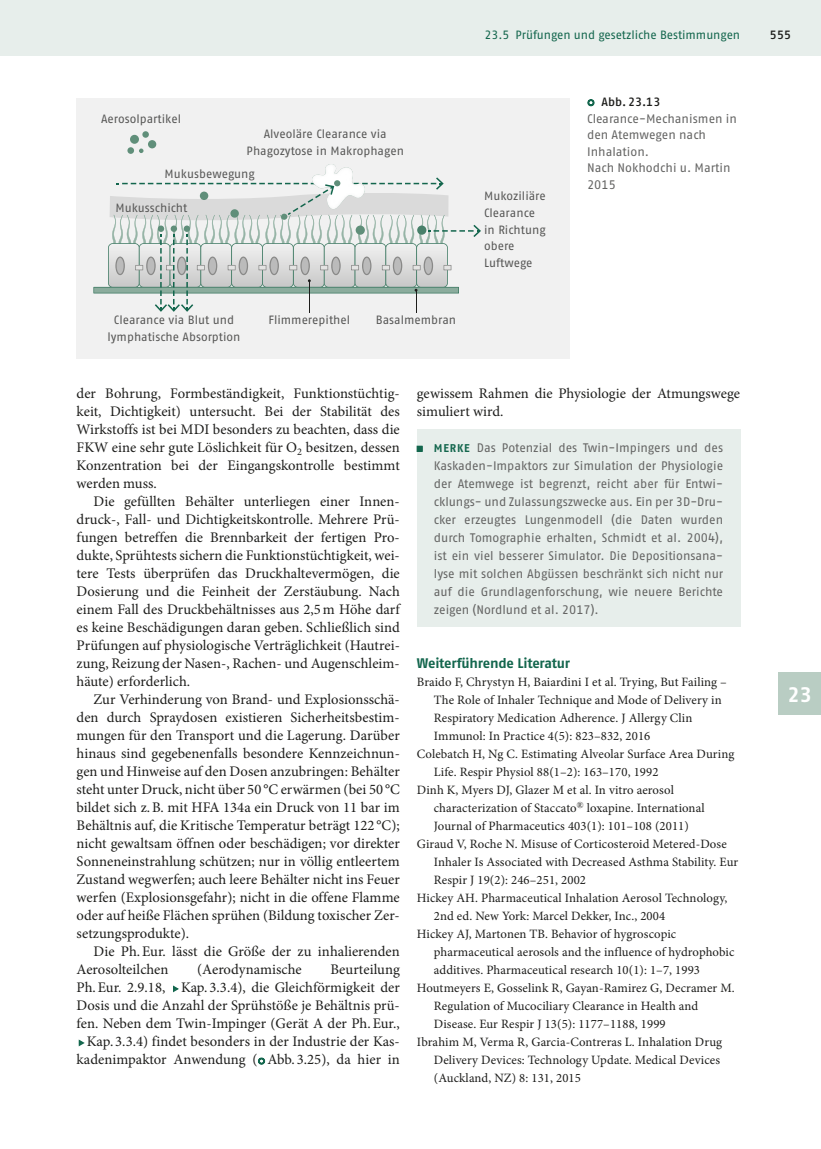
<style>
.page{position:relative;width:821px;height:1149px;background:#fff}
.page>*{position:absolute;margin:0;border:0;box-sizing:border-box;transform-origin:0 0}
.t1{font:700 21px "Fago Pro";color:#fff}
.t2{font:14.7px/18px "Minion Pro";letter-spacing:.005em;color:#1d1d1b;text-align:justify}
.t3{font:700 13.8px "Fago Pro";letter-spacing:-.015em;color:#13664d}
.t4{font:12.75px "Minion Pro";letter-spacing:.01em;color:#1d1d1b}
.t5{font:12.3px/18px "Fago Pro";color:#646463;text-align:justify}
.t6{font:12px/16.5px "Fago Pro";color:#575756;text-align:center}
.t7{font:12px "Fago Pro";letter-spacing:-.005em;color:#13664d}
.t8{font:600 12px "Fago Pro";letter-spacing:.005em;color:#1d1d1b}
.s1{font-family:"Arial Unicode MS";font-weight:400;font-size:13.2px;color:#13664d}
.s2{font-weight:700;font-size:11.25px;color:#13664d}
</style>
<div class="page">
<div style="left:0;top:0;width:740px;height:55px;background:#e7eeeb"></div>
<div style="left:740px;top:0;width:81px;height:55px;background:#e7eeeb"></div>
<div style="left:778px;top:672px;width:43px;height:42px;background:#b9cdc3"></div>
<svg style="left:173px;top:985px;width:6px;height:8px"></svg>
<svg style="left:78px;top:1039px;width:7px;height:8px"></svg>
<svg style="left:258px;top:1057px;width:8px;height:8px"></svg>
<div style="left:417px;top:429px;width:323px;height:197px;background:#e7eeeb"></div>
<svg style="left:587px;top:99px;width:8px;height:8px"></svg>
<div style="left:77px;top:98px;width:493px;height:261px;background:#f1f1f1"></div>
<div style="left:127px;top:147px;width:7px;height:7px;background:#608f7a;border-radius:50%"></div>
<div style="left:130px;top:135px;width:9px;height:9px;background:#608f7a;border-radius:50%"></div>
<svg style="left:139px;top:148px;width:4px;height:5px"></svg>
<div style="left:142px;top:131px;width:7px;height:7px;background:#608f7a;border-radius:50%"></div>
<div style="left:148px;top:140px;width:8px;height:8px;background:#608f7a;border-radius:50%"></div>
<svg style="left:93px;top:164px;width:388px;height:148px"></svg>
<p class="t6" style="left:101px;top:110px;width:81px">Aerosolpartikel</p>
<p class="t6" style="left:247px;top:126px;width:159px">Alveoläre Clearance via<br>Phagozytose in Makrophagen</p>
<p class="t6" style="left:165px;top:166px;width:92px">Mukusbewegung</p>
<p class="t6" style="left:115px;top:199px;width:73px">Mukusschicht</p>
<p class="t6" style="left:108px;top:312px;width:134px">Clearance via Blut und lymphatische Absorption</p>
<p class="t6" style="left:268px;top:312px;width:83px">Flimmerepithel</p>
<p class="t6" style="left:376px;top:312px;width:82px">Basalmembran</p>
<p class="t7" style="left:484px;top:28px;width:257px">23.5 Prüfungen und gesetzliche Bestimmungen</p>
<p class="t8" style="left:770px;top:28px;width:23px">555</p>
<p class="t6" style="left:484px;top:188px;width:63px;text-align:left">Mukoziliäre<br>Clearance in Richtung obere<br>Luftwege</p>
<p class="t8" style="left:587px;top:95px;width:75px"><span class="s1">○</span> Abb.23.13</p>
<p class="t5" style="left:587px;top:110px;width:151px;line-height:16.5px;text-align:left">Clearance-Mechanismen in den Atemwegen nach<br>Inhalation.<br>Nach Nokhodchi u. Martin<br>2015</p>
<p class="t2" style="left:77px;top:384px;width:325px">der Bohrung, Formbeständigkeit, Funktionstüchtig&shy;keit, Dichtigkeit) untersucht. Bei der Stabilität des Wirkstoffs ist bei MDI besonders zu beachten, dass die FKW eine sehr gute Löslichkeit für O<sub>2</sub> besitzen, dessen Konzentration bei der Eingangskontrolle bestimmt werden muss.</p>
<p class="t2" style="left:77px;top:492px;width:325px;text-indent:17px">Die gefüllten Behälter unterliegen einer Innen&shy;druck-, Fall- und Dichtigkeitskontrolle. Mehrere Prü&shy;fungen betreffen die Brennbarkeit der fertigen Pro&shy;dukte, Sprühtests sichern die Funktionstüchtigkeit, wei&shy;tere Tests überprüfen das Druckhaltevermögen, die Dosierung und die Feinheit der Zerstäubung. Nach einem Fall des Druckbehältnisses aus 2,5m Höhe darf es keine Beschädigungen daran geben. Schließlich sind Prüfungen auf physiologische Verträglichkeit (Hautrei&shy;zung, Reizung der Nasen-, Rachen- und Augenschleim&shy;häute) erforderlich.</p>
<p class="t2" style="left:77px;top:690px;width:325px;text-indent:17px">Zur Verhinderung von Brand- und Explosionsschä&shy;den durch Spraydosen existieren Sicherheitsbestim&shy;mungen für den Transport und die Lagerung. Darüber hinaus sind gegebenenfalls besondere Kennzeichnun&shy;gen und Hinweise auf den Dosen anzubringen: Behälter steht unter Druck, nicht über 50 °C erwärmen (bei 50 °C bildet sich z.B. mit HFA 134a ein Druck von 11 bar im Behältnis auf, die Kritische Temperatur beträgt 122 °C); nicht gewaltsam öffnen oder beschädigen; vor direkter Sonneneinstrahlung schützen; nur in völlig entleertem Zustand wegwerfen; auch leere Behälter nicht ins Feuer werfen (Explosionsgefahr); nicht in die offene Flamme oder auf heiße Flächen sprühen (Bildung toxischer Zer&shy;setzungsprodukte).</p>
<p class="t2" style="left:77px;top:942px;width:325px;text-indent:17px">Die Ph.Eur. lässt die Größe der zu inhalierenden<br>Aerosolteilchen</p>
<p class="t2" style="left:77px;top:960px;width:325px;text-indent:254px">Beurteilung Ph.Eur. 2.9.18, <sub>▸</sub>Kap. 3.3.4), die Gleichförmigkeit der Dosis und die Anzahl der Sprühstöße je Behältnis prü&shy;fen. Neben dem Twin-Impinger (Gerät A der Ph.Eur., <sub>▸</sub>Kap. 3.3.4) findet besonders in der Industrie der Kas&shy;kadenimpaktor Anwendung (<sub>○</sub>Abb. 3.25), da hier in</p>
<p class="t2" style="left:197px;top:960px;width:106px">(Aerodynamische</p>
<p class="t2" style="left:417px;top:384px;width:325px">gewissem Rahmen die Physiologie der Atmungswege simuliert wird.</p>
<p class="t5" style="left:434px;top:438px;width:291px"><span class="s2">MERKE</span> Das Potenzial des Twin- Impingers und des Kaskaden- Impaktors zur Simulation der Physiologie der Atemwege ist begrenzt, reicht aber für Entwi&shy;cklungs- und Zulassungszwecke aus. Ein per 3D- Dru&shy;cker erzeugtes Lungenmodell (die Daten wurden durch Tomographie erhalten, Schmidt et al. 2004), ist ein viel besserer Simulator. Die Depositionsana&shy;lyse mit solchen Abgüssen beschränkt sich nicht nur auf die Grundlagenforschung, wie neuere Berichte zeigen (Nordlund et al. 2017).</p>
<p class="t3" style="left:417px;top:654px;width:155px">Weiterführende Literatur</p>
<p class="t4" style="left:417px;top:673px;width:311px">Braido F, Chrystyn H, Baiardini I et al. Trying, But Failing –</p>
<p class="t4" style="left:434px;top:691px;width:289px">The Role of Inhaler Technique and Mode of Delivery in</p>
<p class="t4" style="left:434px;top:709px;width:260px">Respiratory Medication Adherence. J Allergy Clin</p>
<p class="t4" style="left:434px;top:727px;width:218px">Immunol: In Practice 4(5): 823–832, 2016</p>
<p class="t4" style="left:417px;top:745px;width:319px">Colebatch H, Ng C. Estimating Alveolar Surface Area During</p>
<p class="t4" style="left:434px;top:763px;width:226px">Life. Respir Physiol 88(1–2): 163–170, 1992</p>
<p class="t4" style="left:417px;top:781px;width:258px">Dinh K, Myers DJ, Glazer M et al. In vitro aerosol</p>
<p class="t4" style="left:434px;top:799px;width:272px">characterization of Staccato<sup>®</sup> loxapine. International</p>
<p class="t4" style="left:434px;top:817px;width:256px">Journal of Pharmaceutics 403(1): 101–108 (2011)</p>
<p class="t4" style="left:417px;top:835px;width:311px">Giraud V, Roche N. Misuse of Corticosteroid Metered-Dose</p>
<p class="t4" style="left:434px;top:853px;width:306px">Inhaler Is Associated with Decreased Asthma Stability. Eur</p>
<p class="t4" style="left:434px;top:871px;width:154px">Respir J 19(2): 246–251, 2002</p>
<p class="t4" style="left:417px;top:889px;width:312px">Hickey AH. Pharmaceutical Inhalation Aerosol Technology,</p>
<p class="t4" style="left:434px;top:907px;width:233px">2nd ed. New York: Marcel Dekker, Inc., 2004</p>
<p class="t4" style="left:417px;top:925px;width:261px">Hickey AJ, Martonen TB. Behavior of hygroscopic</p>
<p class="t4" style="left:434px;top:943px;width:302px">pharmaceutical aerosols and the influence of hydrophobic</p>
<p class="t4" style="left:434px;top:961px;width:268px">additives. Pharmaceutical research 10(1): 1–7, 1993</p>
<p class="t4" style="left:417px;top:979px;width:319px">Houtmeyers E, Gosselink R, Gayan-Ramirez G, Decramer M.</p>
<p class="t4" style="left:434px;top:997px;width:266px">Regulation of Mucociliary Clearance in Health and</p>
<p class="t4" style="left:434px;top:1015px;width:233px">Disease. Eur Respir J 13(5): 1177–1188, 1999</p>
<p class="t4" style="left:417px;top:1033px;width:307px">Ibrahim M, Verma R, Garcia-Contreras L. Inhalation Drug</p>
<p class="t4" style="left:434px;top:1051px;width:288px">Delivery Devices: Technology Update. Medical Devices</p>
<p class="t4" style="left:434px;top:1069px;width:149px">(Auckland, NZ) 8: 131, 2015</p>
<h1 class="t1" style="left:787px;top:681px;width:26px">23</h1>
</div>
